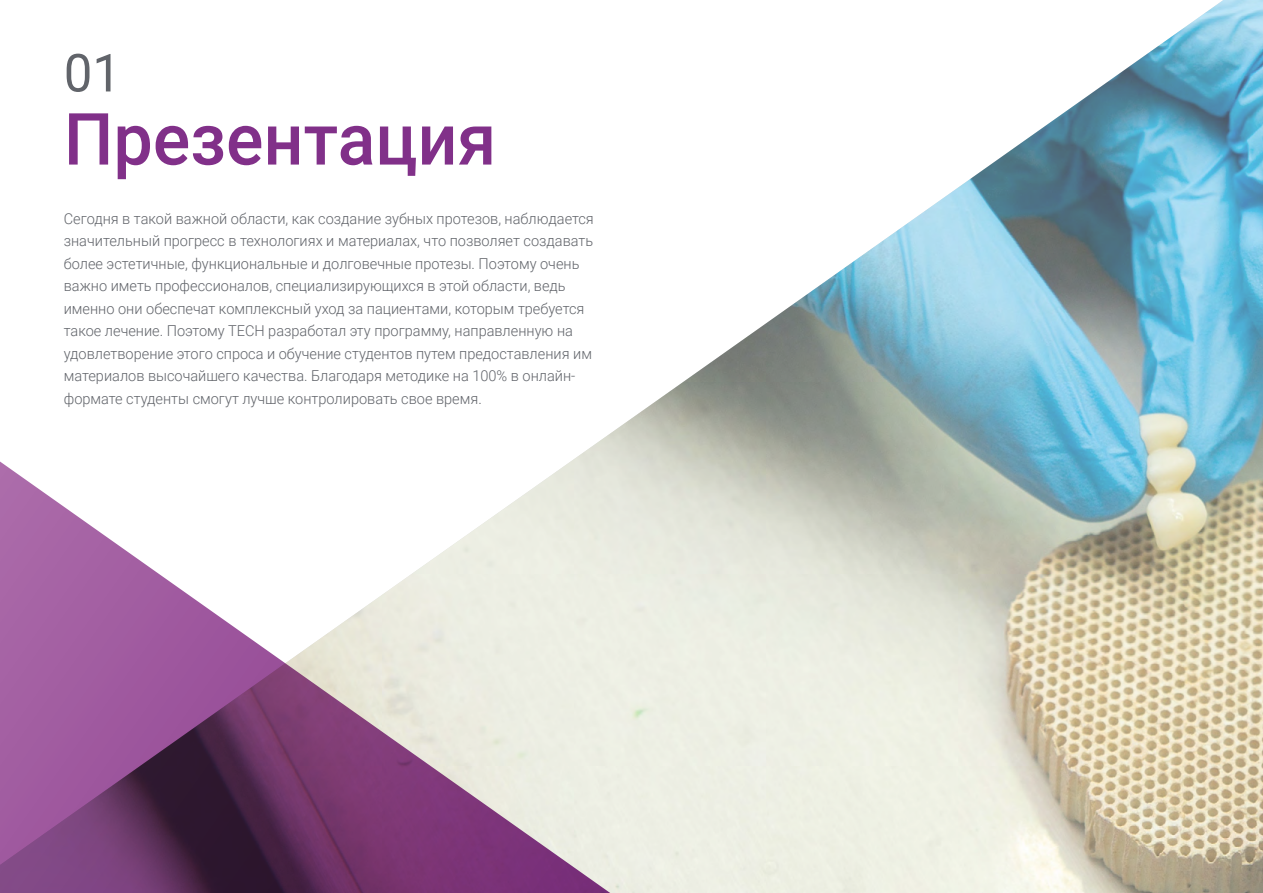
<style>
.page{position:relative;width:1263px;height:893px;background:#fff}
.page>*{position:absolute;margin:0;border:0;box-sizing:border-box;transform-origin:0 0}
.t1{font:500 72px "Roboto";color:#813089}
.t2{font:52.5px "Roboto";color:#61646a}
.t3{font:300 15px/22.5px "Roboto";color:#61646a}
</style>
<div class="page">
<img style="left:593px;top:0;width:670px;height:893px">
<svg style="left:0;top:446px;width:640px;height:447px"></svg>
<h2 class="t2" style="left:64px;top:36px;width:59px">01</h2>
<h1 class="t1" style="left:64px;top:89px;width:434px">Презентация</h1>
<p class="t3" style="left:64px;top:207px;width:531px">Сегодня в такой важной области, как создание зубных протезов, наблюдается значительный прогресс в технологиях и материалах, что позволяет создавать более эстетичные, функциональные и долговечные протезы. Поэтому очень важно иметь профессионалов, специализирующихся в этой области, ведь именно они обеспечат комплексный уход за пациентами, которым требуется такое лечение. Поэтому TECH разработал эту программу, направленную на удовлетворение этого спроса и обучение студентов путем предоставления им материалов высочайшего качества. Благодаря методике на 100% в онлайн&shy;формате студенты смогут лучше контролировать свое время.</p>
</div>
